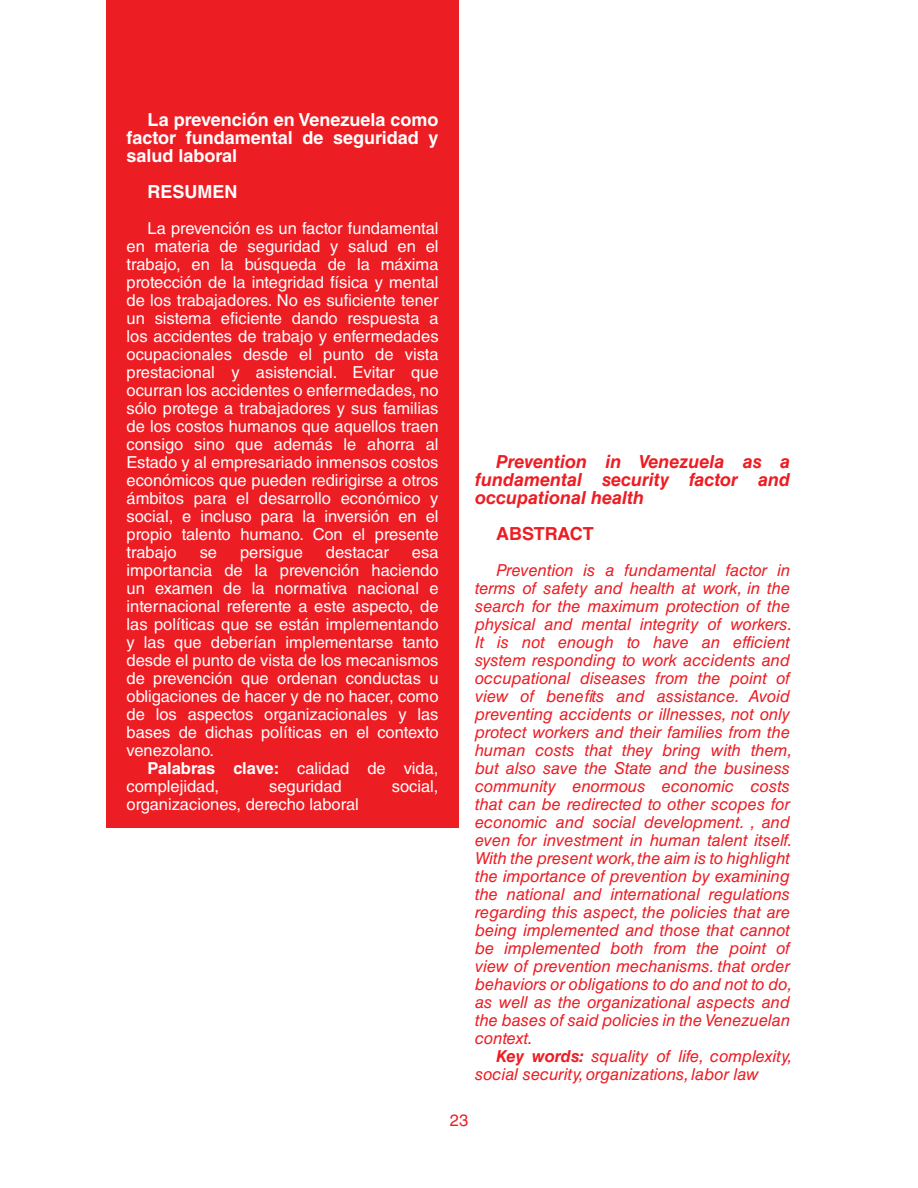
<style>
.page{position:relative;width:918px;height:1188px;background:#fff}
.page>*{position:absolute;margin:0;border:0;box-sizing:border-box;transform-origin:0 0}
.t1{font:700 18px/18px "Helvetica LT Std";color:#fff;text-align:justify}
.t2{font:italic 700 18px/18px "Helvetica LT Std";color:#ed1d24;text-align:justify}
.t3{font:700 18px "Helvetica LT Std";color:#ed1d24}
.t4{font:16.5px/18px "Helvetica LT Std";color:#fff;text-align:justify}
.t5{font:italic 16.5px/18px "Helvetica LT Std";color:#ed1d24}
.t6{font:16.5px "Helvetica LT Std";color:#ed1d24}
.s1{font-weight:700}
</style>
<div class="page">
<div style="left:106px;top:0;width:353px;height:828px;background:#ed1d24"></div>
<p class="t1" style="left:127px;top:110px;width:314px;text-indent:21px">La prevención en Venezuela como factor fundamental de seguridad y salud laboral</p>
<p class="t1" style="left:148px;top:182px;width:91px">RESUMEN</p>
<p class="t4" style="left:127px;top:219px;width:314px;text-indent:21px">La prevención es un factor fundamental en materia de seguridad y salud en el trabajo, en la búsqueda de la máxima protección de la integridad física y mental de los trabajadores. No es suficiente tener un sistema eficiente dando respuesta a los accidentes de trabajo y enfermedades ocupacionales desde el punto de vista prestacional y asistencial. Evitar que ocurran los accidentes o enfermedades, no sólo protege a trabajadores y sus familias de los costos humanos que aquellos traen consigo sino que además le ahorra al Estado y al empresariado inmensos costos económicos que pueden redirigirse a otros ámbitos para el desarrollo económico y social, e incluso para la inversión en el propio talento humano. Con el presente trabajo</p>
<p class="t4" style="left:200px;top:543px;width:19px">se</p>
<p class="t4" style="left:240px;top:543px;width:64px">persigue</p>
<p class="t4" style="left:326px;top:543px;width:65px">destacar</p>
<p class="t4" style="left:127px;top:543px;width:314px;text-indent:285px">esa importancia de la prevención haciendo un examen de la normativa nacional e internacional referente a este aspecto, de las políticas que se están implementando y las que deberían implementarse tanto desde el punto de vista de los mecanismos de prevención que ordenan conductas u obligaciones de hacer y de no hacer, como de los aspectos organizacionales y las bases de dichas políticas en el contexto venezolano.</p>
<p class="t4" style="left:127px;top:759px;width:314px;text-indent:21px"><span class="s1">Palabras clave:</span> calidad de vida, complejidad,</p>
<p class="t4" style="left:269px;top:777px;width:74px">seguridad</p>
<p class="t4" style="left:392px;top:777px;width:48px">social,</p>
<p class="t4" style="left:127px;top:795px;width:234px">organizaciones, derecho laboral</p>
<p class="t2" style="left:475px;top:452px;width:317px;text-indent:21px">Prevention in Venezuela as a fundamental security factor and occupational health</p>
<p class="t3" style="left:496px;top:523px;width:99px">ABSTRACT</p>
<p class="t5" style="left:475px;top:561px;width:319px;text-indent:21px">Prevention is a fundamental factor in terms of safety and health at work, in the search for the maximum protection of the physical and mental integrity of workers.<br>It is not enough to have an efficient system responding to work accidents and occupational diseases from the point of view of benefits and assistance. Avoid preventing accidents or illnesses, not only protect workers and their families from the human costs that they bring with them, but also save the State and the business community enormous economic costs that can be redirected to other scopes for economic and social development. , and even for investment in human talent itself.<br>With the present work, the aim is to highlight the importance of prevention by examining the national and international regulations regarding this aspect, the policies that are being implemented and those that cannot be implemented both from the point of view of prevention mechanisms. that order behaviors or obligations to do and not to do, as well as the organizational aspects and the bases of said policies in the Venezuelan context.</p>
<p class="t5" style="left:475px;top:1047px;width:319px;text-indent:21px"><span class="s1">Key words:</span> squality of life, complexity, social security, organizations, labor law</p>
<p class="t6" style="left:450px;top:1111px;width:20px">23</p>
</div>
